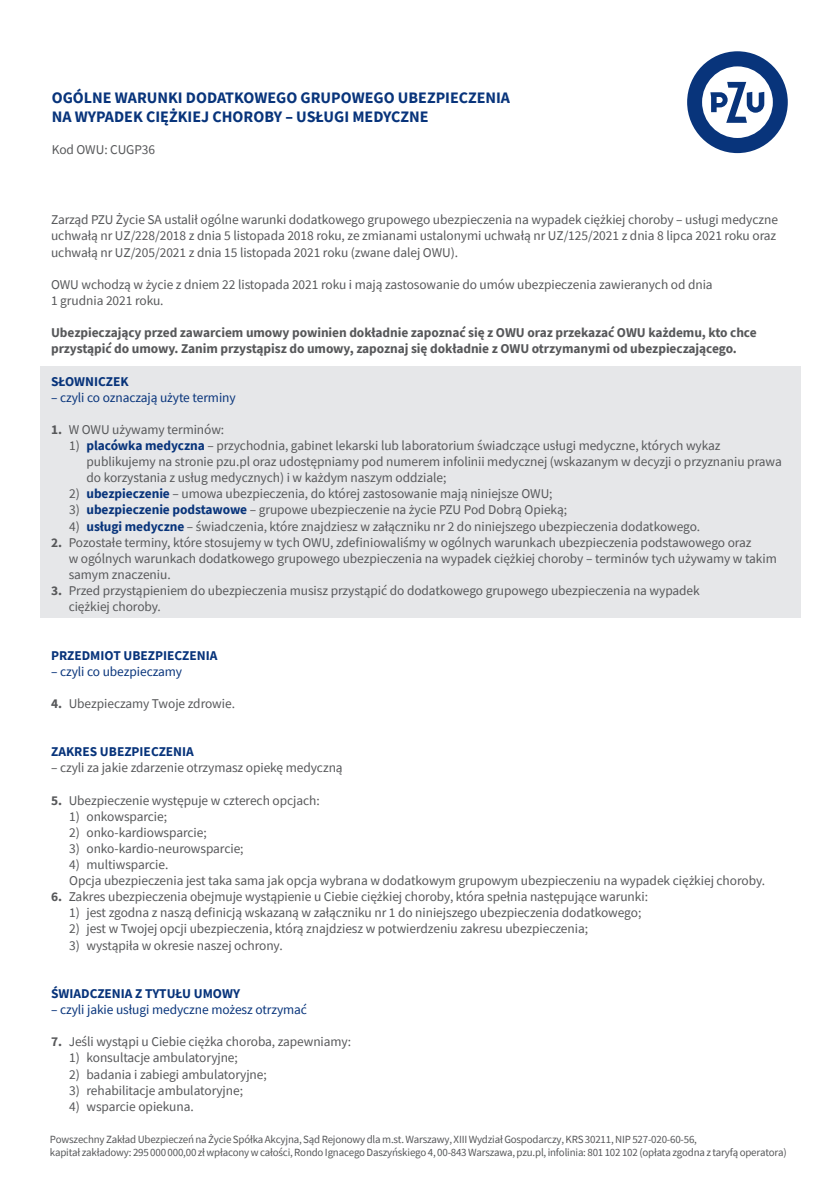
<style>
.page{position:relative;width:840px;height:1191px;background:#fff}
.page>*{position:absolute;margin:0;border:0;box-sizing:border-box;transform-origin:0 0}
.t1{font:700 16px/19.2px "Source Sans Pro";color:#08347b}
.t2{font:13.4px/16.2px "Source Sans Pro";letter-spacing:-.005em;color:#57585a}
.t3{font:700 13.4px/16.2px "Source Sans Pro";letter-spacing:-.005em;color:#57585a}
.t4{font:13.4px "Source Sans Pro";letter-spacing:-.005em;color:#08347b}
.t5{font:700 13.4px "Source Sans Pro";color:#08347b}
.t6{font:11px/13px "Source Sans Pro";letter-spacing:-.02em;color:#57585a}
.s1{font-weight:700}
.s2{font-weight:700;color:#08347b}
</style>
<div class="page">
<svg style="left:687px;top:51px;width:100px;height:102px"></svg>
<div style="left:40px;top:366px;width:759px;height:252px;background:#e6e7e9"></div>
<p class="t1" style="left:52px;top:88px;width:459px">OGÓLNE WARUNKI DODATKOWEGO GRUPOWEGO UBEZPIECZENIA<br>NA WYPADEK CIĘŻKIEJ CHOROBY – USŁUGI MEDYCZNE</p>
<p class="t2" style="left:52px;top:141px;width:105px">Kod OWU: CUGP36</p>
<p class="t2" style="left:51px;top:212px;width:728px">Zarząd PZU Życie SA ustalił ogólne warunki dodatkowego grupowego ubezpieczenia na wypadek ciężkiej choroby – usługi medyczne uchwałą nr UZ/228/2018 z dnia 5 listopada 2018 roku, ze zmianami ustalonymi uchwałą nr UZ/125/2021 z dnia 8 lipca 2021 roku oraz uchwałą nr UZ/205/2021 z dnia 15 listopada 2021 roku (zwane dalej OWU).</p>
<p class="t2" style="left:51px;top:276px;width:662px">OWU wchodzą w życie z dniem 22 listopada 2021 roku i mają zastosowanie do umów ubezpieczenia zawieranych od dnia<br>1 grudnia 2021 roku.</p>
<p class="t3" style="left:51px;top:324px;width:706px">Ubezpieczający przed zawarciem umowy powinien dokładnie zapoznać się z OWU oraz przekazać OWU każdemu, kto chce przystąpić do umowy. Zanim przystąpisz do umowy, zapoznaj się dokładnie z OWU otrzymanymi od ubezpieczającego.</p>
<p class="t5" style="left:51px;top:372px;width:79px">SŁOWNICZEK</p>
<p class="t4" style="left:51px;top:389px;width:186px">– czyli co oznaczają użyte terminy</p>
<p class="t2" style="left:51px;top:421px;width:175px"><span class="s1">1.</span> W OWU używamy terminów:</p>
<p class="t2" style="left:86px;top:437px;width:696px;text-indent:-17px">1) <span class="s2">placówka medyczna</span> – przychodnia, gabinet lekarski lub laboratorium świadczące usługi medyczne, których wykaz publikujemy na stronie pzu.pl oraz udostępniamy pod numerem infolinii medycznej (wskazanym w decyzji o przyznaniu prawa do korzystania z usług medycznych) i w każdym naszym oddziale;</p>
<p class="t2" style="left:69px;top:486px;width:484px">2) <span class="s2">ubezpieczenie</span> – umowa ubezpieczenia, do której zastosowanie mają niniejsze OWU;</p>
<p class="t2" style="left:69px;top:502px;width:499px">3) <span class="s2">ubezpieczenie podstawowe</span> – grupowe ubezpieczenie na życie PZU Pod Dobrą Opieką;</p>
<p class="t2" style="left:69px;top:518px;width:632px">4) <span class="s2">usługi medyczne</span> – świadczenia, które znajdziesz w załączniku nr 2 do niniejszego ubezpieczenia dodatkowego.</p>
<p class="t2" style="left:69px;top:534px;width:709px;text-indent:-18px"><span class="s1">2.</span> Pozostałe terminy, które stosujemy w tych OWU, zdefiniowaliśmy w ogólnych warunkach ubezpieczenia podstawowego oraz<br>w ogólnych warunkach dodatkowego grupowego ubezpieczenia na wypadek ciężkiej choroby – terminów tych używamy w takim samym znaczeniu.</p>
<p class="t2" style="left:69px;top:582px;width:632px;text-indent:-18px"><span class="s1">3.</span> Przed przystąpieniem do ubezpieczenia musisz przystąpić do dodatkowego grupowego ubezpieczenia na wypadek ciężkiej choroby.</p>
<p class="t5" style="left:51px;top:646px;width:168px">PRZEDMIOT UBEZPIECZENIA</p>
<p class="t4" style="left:51px;top:662px;width:132px">– czyli co ubezpieczamy</p>
<p class="t2" style="left:51px;top:695px;width:185px"><span class="s1">4.</span> Ubezpieczamy Twoje zdrowie.</p>
<p class="t5" style="left:51px;top:742px;width:144px">ZAKRES UBEZPIECZENIA</p>
<p class="t2" style="left:51px;top:759px;width:293px">– czyli za jakie zdarzenie otrzymasz opiekę medyczną</p>
<p class="t2" style="left:51px;top:792px;width:270px"><span class="s1">5.</span> Ubezpieczenie występuje w czterech opcjach:</p>
<p class="t2" style="left:69px;top:808px;width:99px">1) onkowsparcie;</p>
<p class="t2" style="left:69px;top:824px;width:139px">2) onko-kardiowsparcie;</p>
<p class="t2" style="left:69px;top:840px;width:176px">3) onko-kardio-neurowsparcie;</p>
<p class="t2" style="left:69px;top:856px;width:697px">4) multiwsparcie.<br>Opcja ubezpieczenia jest taka sama jak opcja wybrana w dodatkowym grupowym ubezpieczeniu na wypadek ciężkiej choroby.</p>
<p class="t2" style="left:51px;top:888px;width:598px"><span class="s1">6.</span> Zakres ubezpieczenia obejmuje wystąpienie u Ciebie ciężkiej choroby, która spełnia następujące warunki:</p>
<p class="t2" style="left:69px;top:904px;width:573px">1) jest zgodna z naszą definicją wskazaną w załączniku nr 1 do niniejszego ubezpieczenia dodatkowego;</p>
<p class="t2" style="left:69px;top:920px;width:520px">2) jest w Twojej opcji ubezpieczenia, którą znajdziesz w potwierdzeniu zakresu ubezpieczenia;</p>
<p class="t2" style="left:69px;top:937px;width:215px">3) wystąpiła w okresie naszej ochrony.</p>
<p class="t5" style="left:51px;top:984px;width:190px">ŚWIADCZENIA Z TYTUŁU UMOWY</p>
<p class="t4" style="left:51px;top:1001px;width:257px">– czyli jakie usługi medyczne możesz otrzymać</p>
<p class="t2" style="left:51px;top:1033px;width:301px"><span class="s1">7.</span> Jeśli wystąpi u Ciebie ciężka choroba, zapewniamy:</p>
<p class="t2" style="left:69px;top:1049px;width:170px">1) konsultacje ambulatoryjne;</p>
<p class="t2" style="left:69px;top:1065px;width:199px">2) badania i zabiegi ambulatoryjne;</p>
<p class="t2" style="left:69px;top:1082px;width:175px">3) rehabilitacje ambulatoryjne;</p>
<p class="t2" style="left:69px;top:1098px;width:126px">4) wsparcie opiekuna.</p>
<p class="t6" style="left:50px;top:1133px;width:737px">Powszechny Zakład Ubezpieczeń na Życie Spółka Akcyjna, Sąd Rejonowy dla m.st. Warszawy, XIII Wydział Gospodarczy, KRS 30211, NIP 527-020-60-56,<br>kapitał zakładowy: 295 000 000,00 zł wpłacony w całości, Rondo Ignacego Daszyńskiego 4, 00-843 Warszawa, pzu.pl, infolinia: 801 102 102 (opłata zgodna z taryfą operatora)</p>
</div>
